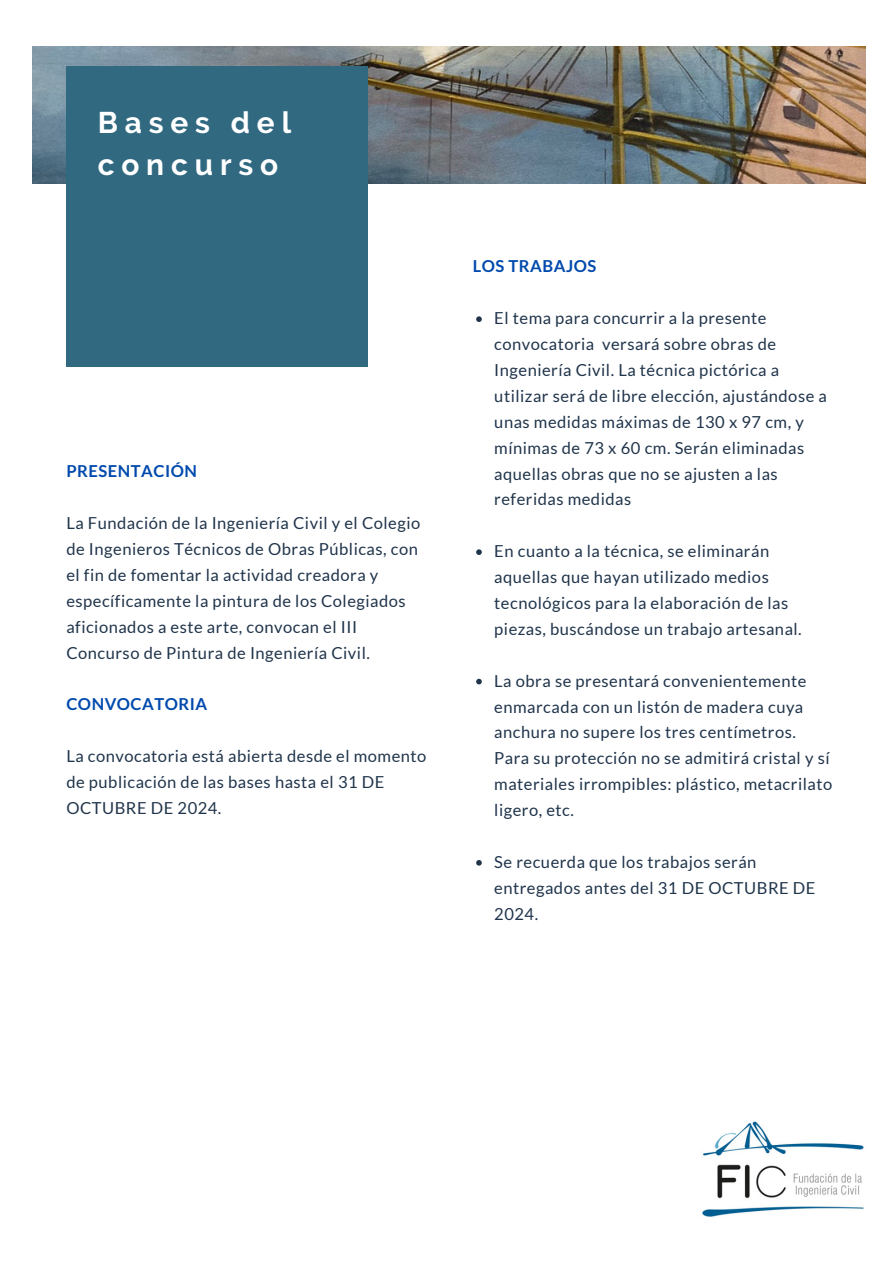
<style>
.page{position:relative;width:894px;height:1264px;background:#fff}
.page>*{position:absolute;margin:0;border:0;box-sizing:border-box;transform-origin:0 0}
.t1{font:700 29.85px/41.7px "Raleway";letter-spacing:.23em;color:#fff}
.t2{font:16.5px/25.8px "Lato";letter-spacing:.03em;color:#20344b}
.t3{font:700 16.5px "Lato";letter-spacing:.03em;color:#004aad}
</style>
<div class="page">
<img style="left:33px;top:46px;width:832px;height:138px">
<svg style="left:476px;top:316px;width:5px;height:6px"></svg>
<svg style="left:476px;top:549px;width:5px;height:6px"></svg>
<svg style="left:476px;top:678px;width:5px;height:6px"></svg>
<svg style="left:476px;top:860px;width:5px;height:5px"></svg>
<div style="left:66px;top:66px;width:302px;height:300px;background:#316981"></div>
<img style="left:702px;top:1121px;width:162px;height:96px">
<p class="t1" style="left:98px;top:102px;width:195px">Bases del concurso</p>
<h1 class="t3" style="left:66px;top:461px;width:132px">PRESENTACIÓN</h1>
<h2 class="t2" style="left:66px;top:510px;width:355px">La Fundación de la Ingeniería Civil y el Colegio de Ingenieros Técnicos de Obras Públicas, con el fin de fomentar la actividad creadora y específicamente la pintura de los Colegiados aficionados a este arte, convocan el III Concurso de Pintura de Ingeniería Civil.</h2>
<p class="t3" style="left:66px;top:694px;width:142px">CONVOCATORIA</p>
<p class="t2" style="left:66px;top:742px;width:361px">La convocatoria está abierta desde el momento de publicación de las bases hasta el 31 DE<br>OCTUBRE DE 2024.</p>
<p class="t3" style="left:472px;top:256px;width:125px">LOS TRABAJOS</p>
<p class="t2" style="left:494px;top:305px;width:334px">El tema para concurrir a la presente convocatoria versará sobre obras de Ingeniería Civil. La técnica pictórica a utilizar será de libre elección, ajustándose a unas medidas máximas de 130 x 97 cm, y mínimas de 73 x 60 cm. Serán eliminadas aquellas obras que no se ajusten a las referidas medidas</p>
<h2 class="t2" style="left:494px;top:538px;width:309px">En cuanto a la técnica, se eliminarán aquellas que hayan utilizado medios tecnológicos para la elaboración de las piezas, buscándose un trabajo artesanal.</h2>
<p class="t2" style="left:494px;top:667px;width:339px">La obra se presentará convenientemente enmarcada con un listón de madera cuya anchura no supere los tres centímetros.<br>Para su protección no se admitirá cristal y sí materiales irrompibles: plástico, metacrilato ligero, etc.</p>
<h2 class="t2" style="left:494px;top:848px;width:322px">Se recuerda que los trabajos serán entregados antes del 31 DE OCTUBRE DE<br>2024.</h2>
</div>
